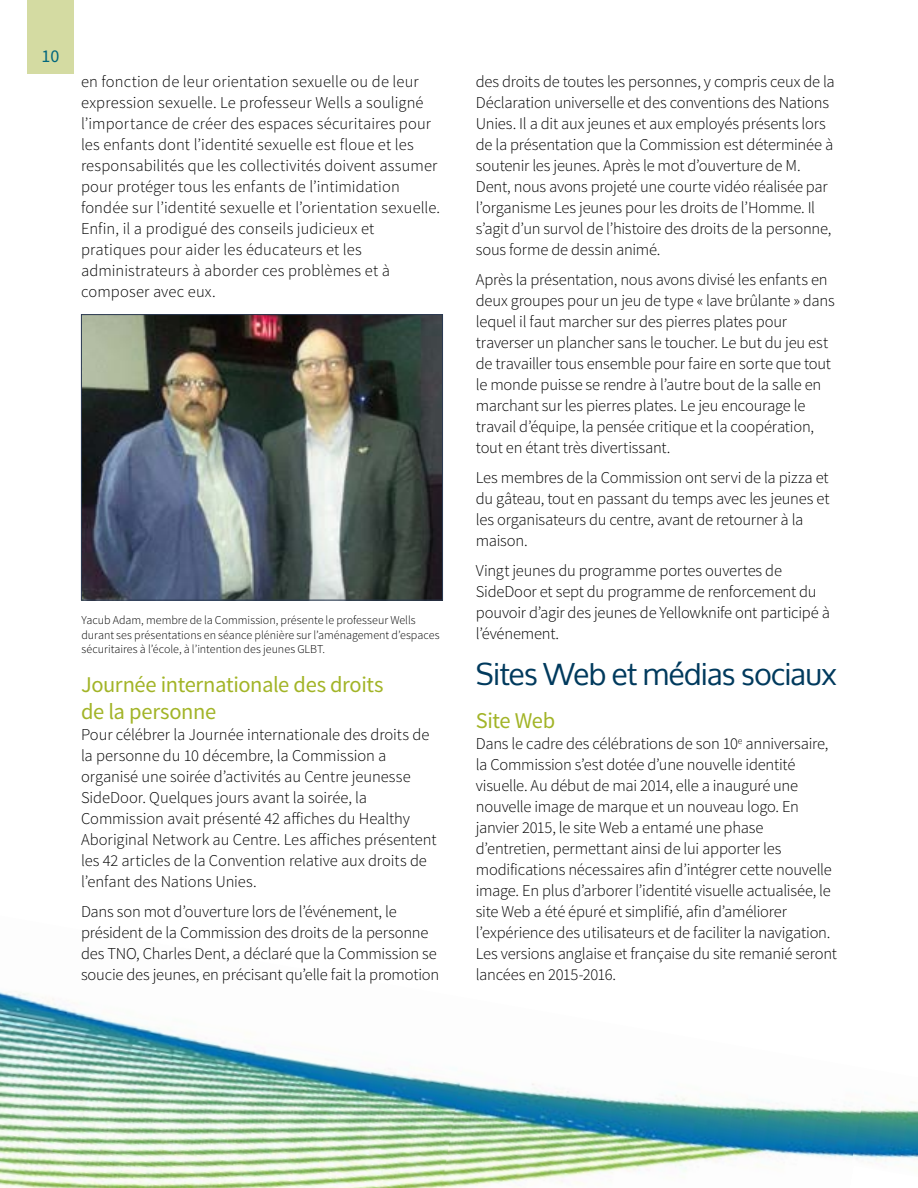
<style>
.page{position:relative;width:918px;height:1188px;background:#fff}
.page>*{position:absolute;margin:0;border:0;box-sizing:border-box;transform-origin:0 0}
.t1{font:30px "Oxygen";letter-spacing:-.02em;color:#003a5d}
.t2{font:22.5px/27px "Source Sans Pro";letter-spacing:-.015em;color:#a2b427}
.t3{font:18px "Source Sans Pro";color:#00667d}
.t4{font:300 16.5px/21px "Source Sans Pro";letter-spacing:-.01em;color:#000}
.t5{font:300 12px/14.4px "Source Sans Pro";color:#000}
</style>
<div class="page">
<img style="left:0;top:991px;width:441px;height:197px">
<img style="left:441px;top:1080px;width:410px;height:108px">
<img style="left:851px;top:1102px;width:67px;height:59px">
<div style="left:27px;top:0;width:47px;height:74px;background:#d4dba2"></div>
<img style="left:83px;top:316px;width:358px;height:283px">
<div style="left:81px;top:314px;width:362px;height:287px;border:1px solid #2b3a53"></div>
<p class="t3" style="left:42px;top:45px;width:19px">10</p>
<p class="t4" style="left:81px;top:71px;width:359px">en fonction de leur orientation sexuelle ou de leur expression sexuelle. Le professeur Wells a souligné l’importance de créer des espaces sécuritaires pour les enfants dont l’identité sexuelle est floue et les responsabilités que les collectivités doivent assumer pour protéger tous les enfants de l’intimidation fondée sur l’identité sexuelle et l’orientation sexuelle.<br>Enfin, il a prodigué des conseils judicieux et pratiques pour aider les éducateurs et les administrateurs à aborder ces problèmes et à composer avec eux.</p>
<p class="t5" style="left:81px;top:613px;width:360px">Yacub Adam, membre de la Commission, présente le professeur Wells durant ses présentations en séance plénière sur l’aménagement d’espaces sécuritaires à l’école, à l’intention des jeunes GLBT.</p>
<h2 class="t2" style="left:81px;top:672px;width:304px">Journée internationale des droits de la personne</h2>
<p class="t4" style="left:81px;top:725px;width:357px">Pour célébrer la Journée internationale des droits de la personne du 10 décembre, la Commission a organisé une soirée d’activités au Centre jeunesse SideDoor. Quelques jours avant la soirée, la Commission avait présenté 42 affiches du Healthy Aboriginal Network au Centre. Les affiches présentent les 42 articles de la Convention relative aux droits de l’enfant des Nations Unies.</p>
<p class="t4" style="left:81px;top:902px;width:360px">Dans son mot d’ouverture lors de l’événement, le président de la Commission des droits de la personne des TNO, Charles Dent, a déclaré que la Commission se soucie des jeunes, en précisant qu’elle fait la promotion</p>
<p class="t4" style="left:476px;top:71px;width:360px">des droits de toutes les personnes, y compris ceux de la Déclaration universelle et des conventions des Nations Unies. Il a dit aux jeunes et aux employés présents lors de la présentation que la Commission est déterminée à soutenir les jeunes. Après le mot d’ouverture de M.<br>Dent, nous avons projeté une courte vidéo réalisée par l’organisme Les jeunes pour les droits de l’Homme. Il s’agit d’un survol de l’histoire des droits de la personne, sous forme de dessin animé.</p>
<p class="t4" style="left:476px;top:269px;width:360px">Après la présentation, nous avons divisé les enfants en deux groupes pour un jeu de type « lave brûlante » dans lequel il faut marcher sur des pierres plates pour traverser un plancher sans le toucher. Le but du jeu est de travailler tous ensemble pour faire en sorte que tout le monde puisse se rendre à l’autre bout de la salle en marchant sur les pierres plates. Le jeu encourage le travail d’équipe, la pensée critique et la coopération, tout en étant très divertissant.</p>
<p class="t4" style="left:476px;top:467px;width:355px">Les membres de la Commission ont servi de la pizza et du gâteau, tout en passant du temps avec les jeunes et les organisateurs du centre, avant de retourner à la maison.</p>
<p class="t4" style="left:476px;top:560px;width:356px">Vingt jeunes du programme portes ouvertes de SideDoor et sept du programme de renforcement du pouvoir d’agir des jeunes de Yellowknife ont participé à l’événement.</p>
<h1 class="t1" style="left:476px;top:655px;width:362px">Sites Web et médias sociaux</h1>
<h2 class="t2" style="left:476px;top:708px;width:81px">Site Web</h2>
<p class="t4" style="left:476px;top:733px;width:363px">Dans le cadre des célébrations de son 10<sup>e</sup> anniversaire, la Commission s’est dotée d’une nouvelle identité visuelle. Au début de mai 2014, elle a inauguré une nouvelle image de marque et un nouveau logo. En janvier 2015, le site Web a entamé une phase d’entretien, permettant ainsi de lui apporter les modifications nécessaires afin d’intégrer cette nouvelle image. En plus d’arborer l’identité visuelle actualisée, le site Web a été épuré et simplifié, afin d’améliorer l’expérience des utilisateurs et de faciliter la navigation.<br>Les versions anglaise et française du site remanié seront lancées en 2015-2016.</p>
</div>
